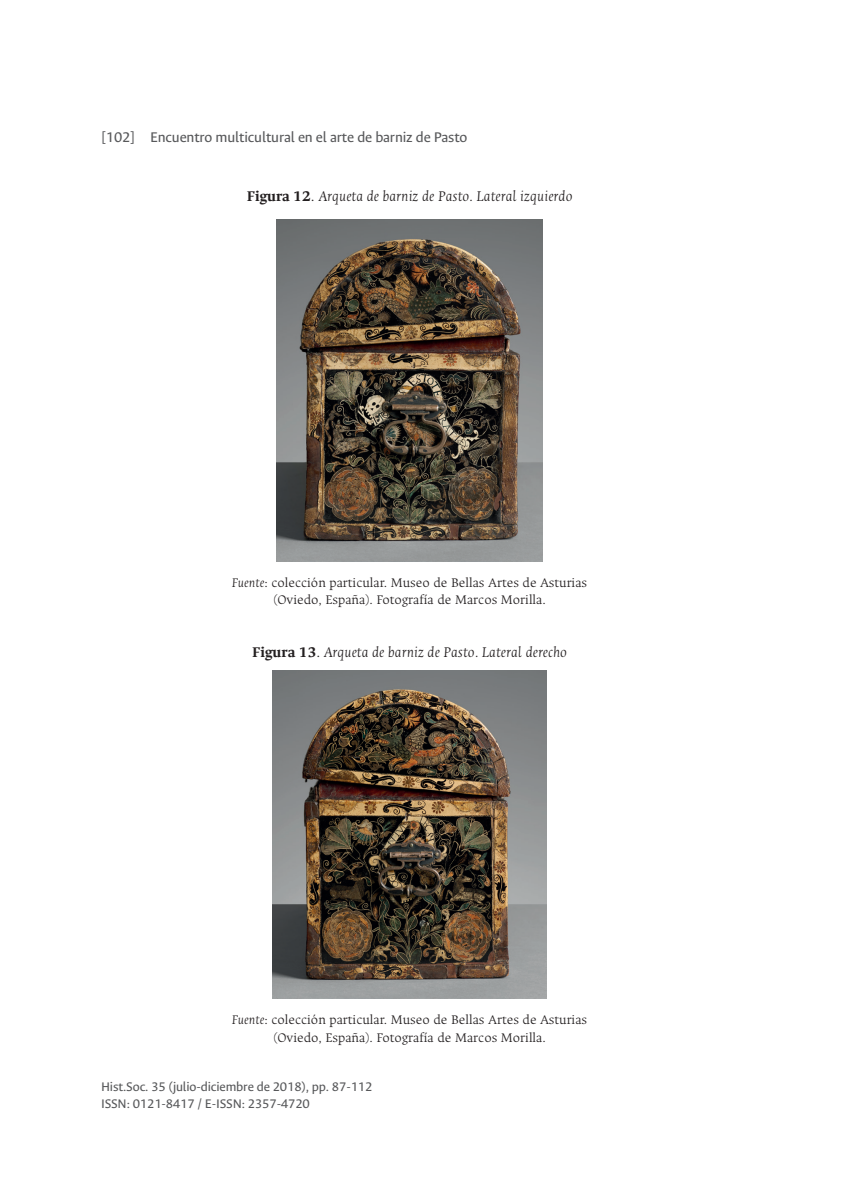
<style>
.page{position:relative;width:844px;height:1191px;background:#fff}
.page>*{position:absolute;margin:0;border:0;box-sizing:border-box;transform-origin:0 0}
.t1{font:italic 300 15.75px "Ancizar Serif";color:#231f20}
.t2{font:15.75px "Ancizar Sans";letter-spacing:-.01em;color:#57585a}
.t3{font:300 14px/17.5px "Ancizar Serif";color:#231f20;text-align:center}
.t4{font:14px/16.8px "Ancizar Sans";letter-spacing:-.01em;color:#57585a}
.s1{font-weight:700;font-style:normal}
.s2{font-style:normal}
.s3{font-style:italic}
</style>
<div class="page">
<img style="left:277px;top:219px;width:265px;height:342px">
<img style="left:272px;top:670px;width:274px;height:328px">
<p class="t2" style="left:101px;top:128px;width:368px">[102] Encuentro multicultural en el arte de barniz de Pasto</p>
<p class="t1" style="left:247px;top:187px;width:327px"><span class="s1">Figura 12</span><span class="s2">.</span> Arqueta de barniz de Pasto. Lateral izquierdo</p>
<p class="t3" style="left:232px;top:573px;width:357px"><span class="s3">Fuente</span>: colección particular. Museo de Bellas Artes de Asturias (Oviedo, España). Fotografía de Marcos Morilla.</p>
<p class="t1" style="left:252px;top:642px;width:316px"><span class="s1">Figura 13</span><span class="s2">.</span> Arqueta de barniz de Pasto. Lateral derecho</p>
<p class="t3" style="left:232px;top:1011px;width:357px"><span class="s3">Fuente</span>: colección particular. Museo de Bellas Artes de Asturias (Oviedo, España). Fotografía de Marcos Morilla.</p>
<p class="t4" style="left:101px;top:1078px;width:273px">Hist.Soc. 35 (julio-diciembre de 2018), pp. 87-112<br>ISSN: 0121-8417 / E-ISSN: 2357-4720</p>
</div>
